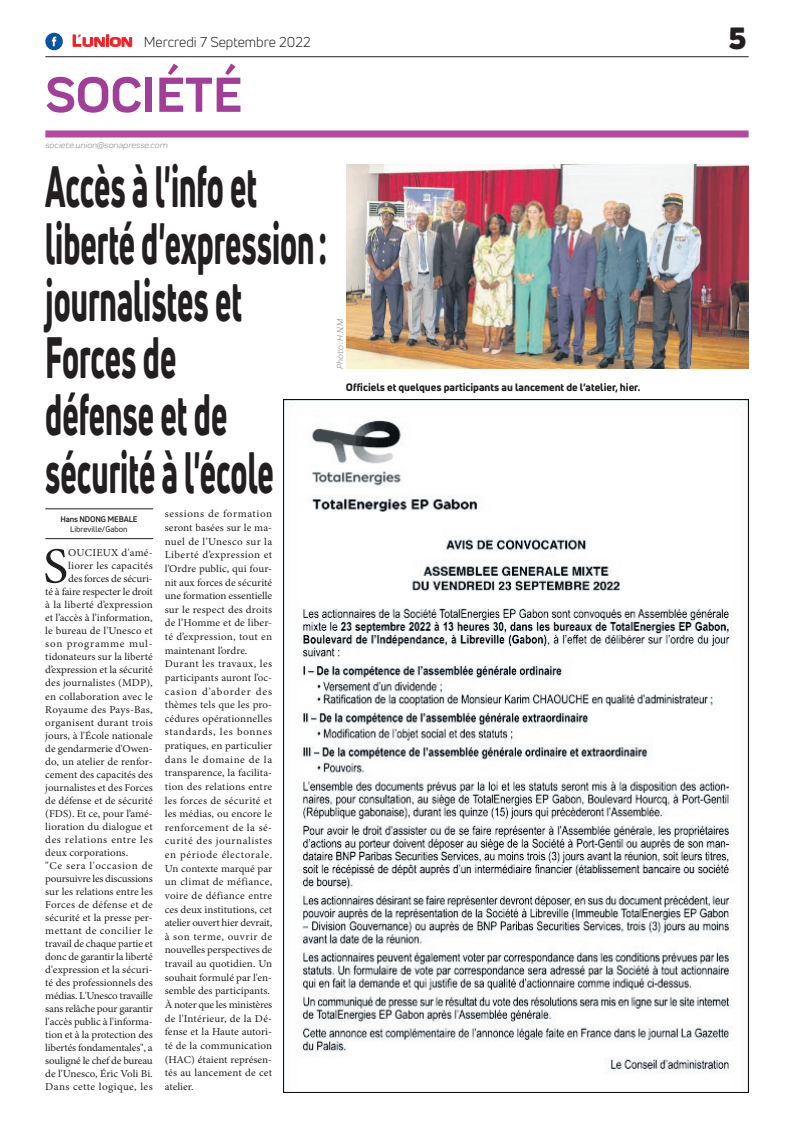
<style>
.page{position:relative;width:794px;height:1129px;background:#fff}
.page>*{position:absolute;margin:0;border:0;box-sizing:border-box;transform-origin:0 0}
.t1{font:800 57px/57px "Uni Neue";color:#231f20;scale:.54 1}
.t2{font:700 51px "Praktika";color:#a13e97}
.t3{font:50.5px "Minion Pro";color:#231f20;scale:1.05 1}
.t4{font:900 30px "Uni Neue";color:#231f20}
.t5{font:14px "Uni Neue";color:#231f20}
.t6{font:10.5px/13.6px "Minion Pro";letter-spacing:.005em;color:#231f20;scale:1.05 1}
.t7{font:10.5px "Minion Pro";letter-spacing:-.02em;color:#231f20;scale:1.05 1}
.t8{font:10.5px "Minion Pro";letter-spacing:-.025em;color:#231f20;scale:1.05 1}
.t9{font:800 10.5px "Uni Neue";color:#231f20}
.t10{font:10.5px "Minion Pro";letter-spacing:.035em;color:#231f20;scale:1.05 1}
.t11{font:10.5px "Minion Pro";letter-spacing:.05em;color:#231f20;scale:1.05 1}
.t12{font:10.5px "Minion Pro";letter-spacing:.025em;color:#231f20;scale:1.05 1}
.t13{font:10.5px "Minion Pro";letter-spacing:-.015em;color:#231f20;scale:1.05 1}
.t14{font:10.5px "Minion Pro";letter-spacing:.065em;color:#231f20;scale:1.05 1}
.t15{font:italic 9px "Praktika";color:#818386}
.t16{font:8px "Uni Neue";color:#231f20}
.t17{font:700 8px "Uni Neue";letter-spacing:-.02em;color:#231f20}
.s1{font-family:"Eurostile";font-weight:600;font-size:15px;color:#ee1d23}
.s2{font-family:"Eurostile";font-weight:600;font-size:11.4px;color:#ee1d23}
</style>
<div class="page">
<hr style="left:45px;top:56px;width:703px;height:1px;background:#231f20">
<div style="left:45px;top:130px;width:703px;height:7px;background:#b44a9c"></div>
<svg style="left:72px;top:34px;width:60px;height:13px"></svg>
<div style="left:45px;top:33px;width:18px;height:17px;background:#08549e;border-radius:50%"></div>
<svg style="left:52px;top:37px;width:4px;height:9px"></svg>
<img style="left:283px;top:400px;width:465px;height:691px">
<hr style="left:45px;top:538px;width:108px;height:1px;background:#231f20">
<hr style="left:45px;top:508px;width:108px;height:1px;background:#231f20">
<img style="left:346px;top:164px;width:402px;height:205px">
<h3 class="t5" style="left:72px;top:33px;width:240px"><span class="s1">L</span><span class="s2">UNION</span> Mercredi 7 Septembre 2022</h3>
<h2 class="t2" style="left:45px;top:54px;width:198px">SOCIÉTÉ</h2>
<p class="t15" style="left:45px;top:139px;width:124px">societe.union@sonapresse.com</p>
<h1 class="t1" style="left:45px;top:157px;width:523px">Accès à l'info et liberté d'expression: journalistes et<br>Forces de<br>défense et de sécurité à l'école</h1>
<p class="t17" style="left:60px;top:513px;width:78px">Hans NDONG MEBALE</p>
<p class="t16" style="left:70px;top:524px;width:59px">Libreville/Gabon</p>
<p class="t6" style="left:165px;top:507px;width:104px">sessions de formation seront basées sur le ma&shy;nuel de l’Unesco sur la<br>Liberté d’expression et l’Ordre public, qui four&shy;nit aux forces de sécurité une formation essentielle sur le respect des droits de l’Homme et de liber&shy;té d’expression, tout en maintenant l’ordre.<br>Durant les travaux, les participants auront l’oc&shy;casion d’aborder des thèmes tels que les pro&shy;cédures opérationnelles standards, les bonnes pratiques, en particulier dans le domaine de la transparence, la facilita&shy;tion des relations entre les forces de sécurité et les médias, ou encore le renforcement de la sé&shy;curité des journalistes en période électorale.<br>Un contexte marqué par un climat de méfiance, voire de défiance entre ces deux institutions, cet atelier ouvert hier devrait, à son terme, ouvrir de nouvelles perspectives de travail au quotidien. Un souhait formulé par l'en&shy;semble des participants.<br>À noter que les ministères de l'Intérieur, de la Dé&shy;fense et la Haute autori&shy;té de la communication (HAC) étaient représen&shy;tés au lancement de cet atelier.</p>
<h3 class="t3" style="left:43px;top:532px;width:25px">S</h3>
<p class="t6" style="left:68px;top:546px;width:82px">OUCIEUX d'amé-</p>
<p class="t6" style="left:68px;top:559px;width:82px">liorer les capacités</p>
<p class="t13" style="left:68px;top:572px;width:82px">des forces de sécuri-</p>
<p class="t7" style="left:45px;top:585px;width:104px">té à faire respecter le droit</p>
<p class="t6" style="left:45px;top:598px;width:104px">à la liberté d’expression</p>
<p class="t6" style="left:45px;top:611px;width:104px">et l’accès à l’information,</p>
<p class="t6" style="left:45px;top:624px;width:104px">le bureau de l'Unesco et</p>
<p class="t14" style="left:45px;top:637px;width:104px">son programme mul-</p>
<p class="t6" style="left:45px;top:650px;width:104px">tidonateurs sur la liberté</p>
<p class="t6" style="left:45px;top:663px;width:104px">d’expression et la sécurité</p>
<p class="t6" style="left:45px;top:676px;width:104px">des journalistes (MDP),</p>
<p class="t6" style="left:45px;top:689px;width:104px">en collaboration avec le</p>
<p class="t6" style="left:45px;top:702px;width:104px">Royaume des Pays-Bas,</p>
<p class="t6" style="left:45px;top:715px;width:104px">organisent durant trois</p>
<p class="t6" style="left:45px;top:728px;width:104px">jours, à l'École nationale</p>
<p class="t6" style="left:45px;top:741px;width:104px">de gendarmerie d'Owen-</p>
<p class="t6" style="left:45px;top:754px;width:104px">do, un atelier de renfor-</p>
<p class="t6" style="left:45px;top:767px;width:104px">cement des capacités des</p>
<p class="t6" style="left:45px;top:780px;width:104px">journalistes et des Forces</p>
<p class="t6" style="left:45px;top:793px;width:104px">de défense et de sécurité</p>
<p class="t6" style="left:45px;top:806px;width:104px">(FDS). Et ce, pour l’amé-</p>
<p class="t6" style="left:45px;top:819px;width:104px">lioration du dialogue et</p>
<p class="t11" style="left:45px;top:832px;width:104px">des relations entre les</p>
<p class="t6" style="left:45px;top:845px;width:80px">deux corporations.</p>
<p class="t11" style="left:45px;top:858px;width:104px">"Ce sera l'occasion de</p>
<p class="t8" style="left:45px;top:871px;width:104px">poursuivre les discussions</p>
<p class="t6" style="left:45px;top:884px;width:104px">sur les relations entre les</p>
<p class="t12" style="left:45px;top:897px;width:104px">Forces de défense et de</p>
<p class="t6" style="left:45px;top:910px;width:104px">sécurité et la presse per-</p>
<p class="t10" style="left:45px;top:923px;width:104px">mettant de concilier le</p>
<p class="t7" style="left:45px;top:936px;width:104px">travail de chaque partie et</p>
<p class="t7" style="left:45px;top:949px;width:104px">donc de garantir la liberté</p>
<p class="t6" style="left:45px;top:962px;width:104px">d'expression et la sécuri-</p>
<p class="t6" style="left:45px;top:975px;width:104px">té des professionnels des</p>
<p class="t8" style="left:45px;top:988px;width:104px">médias. L'Unesco travaille</p>
<p class="t8" style="left:45px;top:1001px;width:104px">sans relâche pour garantir</p>
<p class="t6" style="left:45px;top:1014px;width:104px">l'accès public à l'informa-</p>
<p class="t6" style="left:45px;top:1027px;width:104px">tion et à la protection des</p>
<p class="t7" style="left:45px;top:1040px;width:104px">libertés fondamentales", a</p>
<p class="t7" style="left:45px;top:1053px;width:104px">souligné le chef de bureau</p>
<p class="t6" style="left:45px;top:1066px;width:104px">de l'Unesco, Éric Voli Bi.</p>
<p class="t10" style="left:45px;top:1079px;width:104px">Dans cette logique, les</p>
<p class="t15" style="left:334px;top:369px;width:51px;rotate:-90deg">Photo : H.N.M</p>
<p class="t9" style="left:346px;top:380px;width:296px">Officiels et quelques participants au lancement de l’atelier, hier.</p>
<h3 class="t4" style="left:728px;top:17px;width:19px">5</h3>
</div>
